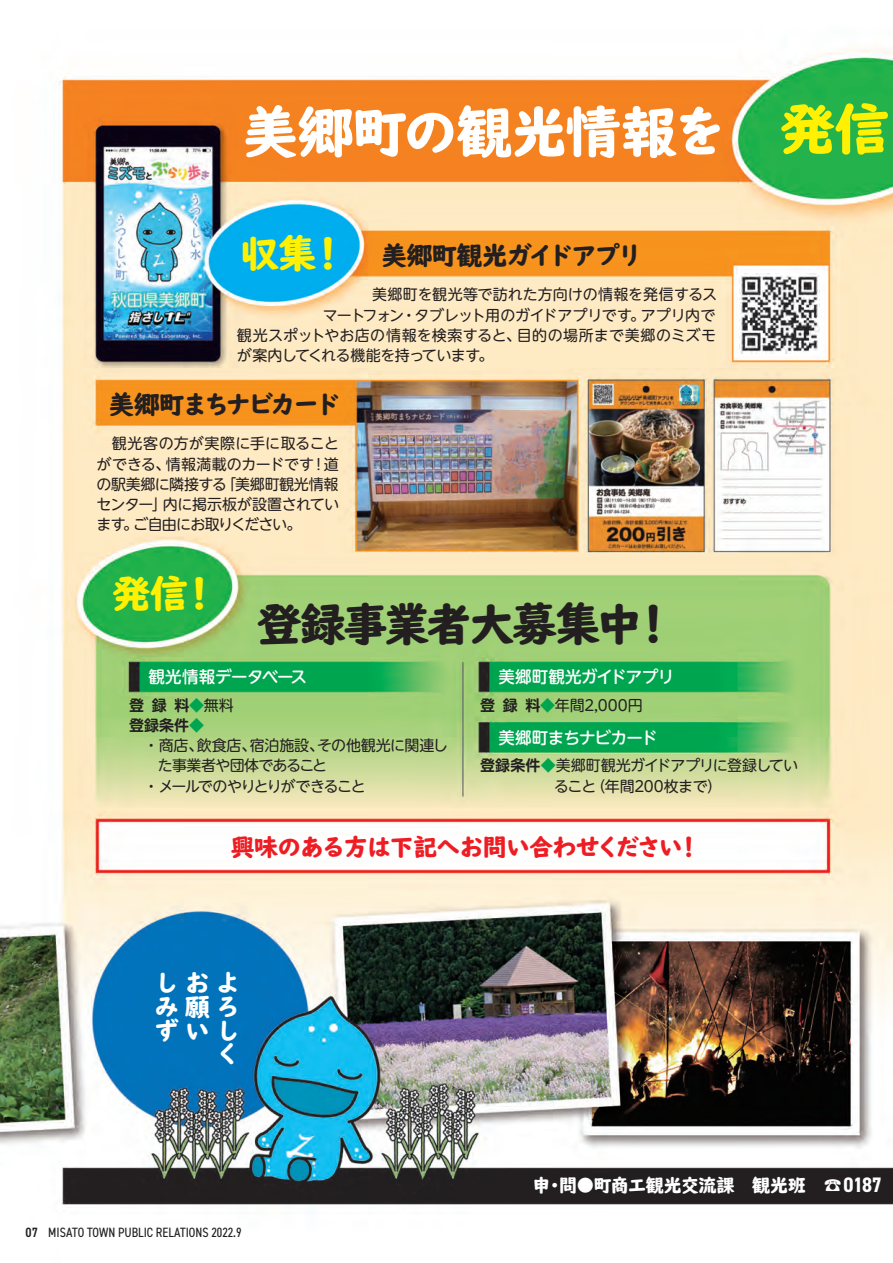
<style>
.page{position:relative;width:893px;height:1263px;background:#fff}
.page>*{position:absolute;margin:0;border:0;box-sizing:border-box;transform-origin:0 0}
.t1{font:55.35px "UD Digi Kyokasho Std Heavy 90 msp RKSJ H";letter-spacing:-.015em;color:#fff}
.t2{font:55.35px "UD Digi Kyokasho Std Heavy 90 msp RKSJ H";color:#fff101}
.t3{font:44.85px "UD Digi Kyokasho Std Heavy 90 msp RKSJ H";letter-spacing:-.06em;color:#231f20}
.t4{font:38.4px "UD Digi Kyokasho Std Heavy 90 msp RKSJ H";color:#fff101}
.t5{font:25.5px "UD Digi Kyokasho Std Heavy 90 msp RKSJ H";letter-spacing:-.055em;color:#231f20}
.t6{font:25.5px "UD Digi Kyokasho Std Heavy 90 msp RKSJ H";letter-spacing:-.115em;color:#231f20}
.t7{font:24.6px/23.9px "UD Digi Kyokasho Std Heavy 90 msp RKSJ H";color:#fff;text-align:justify}
.t8{font:24px "UD Digi Kyokasho Std Heavy 90 msp RKSJ H";letter-spacing:-.03em;color:#ee1d23}
.t9{font:700 condensed 21px "DIN2014";color:#fff}
.t10{font:18px "UD Digi Kyokasho Std Heavy 90 msp RKSJ H";letter-spacing:-.02em;color:#fff}
.t11{font:18px "PA1 Gothic Std Bold 90 msp RKSJ H";color:#fff}
.t12{font:16.5px "UD Shin M Go Pro Medium 90 msp RKSJ H";letter-spacing:-.025em;color:#fff}
.t13{font:15px/20.2px "UD Shin M Go Pro Regular 90 msp RKSJ H";letter-spacing:-.02em;color:#231f20}
.t14{font:15px/20.2px "UD Shin M Go Pro Regular 90 msp RKSJ H";letter-spacing:-.07em;color:#231f20}
.t15{font:15px/20.2px "UD Shin M Go Pro Regular 90 msp RKSJ H";letter-spacing:.005em;color:#231f20;text-align:right}
.t16{font:15px/20.2px "UD Shin M Go Pro Regular 90 msp RKSJ H";letter-spacing:.02em;color:#231f20;text-align:right}
.t17{font:15px/20.2px "UD Shin M Go Pro Regular 90 msp RKSJ H";letter-spacing:-.065em;color:#231f20}
.t18{font:15px "UD Shin M Go Pro Regular 90 msp RKSJ H";letter-spacing:.03em;color:#231f20}
.t19{font:15px/20.2px "UD Shin M Go Pro De Bold 90 msp RKSJ H";letter-spacing:.005em;color:#231f20}
.t20{font:condensed 13.5px "DIN2014";color:#231f20}
.t21{font:600 condensed 13.5px "DIN2014";color:#231f20}
.s1{font-family:"UD Shin M Go Pro Regular 90 msp RKSJ H";color:#00a54f}
.s2{font-family:"UD Shin M Go Pro Regular 90 msp RKSJ H"}
.s3{font-family:"UD Shin M Go Pro De Bold 90 msp RKSJ H"}
.s4{color:#00a54f}
</style>
<div class="page">
<img style="left:0;top:48px;width:893px;height:1157px">
<img style="left:740px;top:274px;width:80px;height:80px">
<h1 class="t1" style="left:243px;top:111px;width:486px">美郷町の観光情報を</h1>
<h3 class="t4" style="left:241px;top:239px;width:78px">収集</h3>
<h3 class="t4" style="left:309px;top:239px;width:40px">!</h3>
<h3 class="t5" style="left:381px;top:246px;width:263px">美郷町観光ガイドアプリ</h3>
<p class="t15" style="left:357px;top:287px;width:362px">　美郷町を観光等で訪れた方向けの情報を発信するスアプリ内で</p>
<p class="t13" style="left:402px;top:307px;width:245px">・タブレット用のガイドアプリです。</p>
<p class="t13" style="left:323px;top:307px;width:83px">マートフォン</p>
<p class="t18" style="left:517px;top:329px;width:201px">目的の場所まで美郷のミズモ</p>
<p class="t13" style="left:237px;top:327px;width:286px">観光スポットやお店の情報を検索すると、が案内してくれる機能を持っています。</p>
<h3 class="t6" style="left:109px;top:395px;width:232px">美郷町まちナビカード</h3>
<p class="t16" style="left:97px;top:436px;width:244px">　観光客の方が実際に手に取ること道</p>
<p class="t13" style="left:97px;top:456px;width:75px">ができる、</p>
<p class="t13" style="left:166px;top:456px;width:150px">情報満載のカードです</p>
<p class="t13" style="left:311px;top:456px;width:16px">！</p>
<p class="t13" style="left:221px;top:476px;width:119px">「美郷町観光情報</p>
<p class="t13" style="left:163px;top:476px;width:178px;text-indent:-66px">の駅美郷に隣接する<br>内に掲示板が設置されてい</p>
<p class="t17" style="left:133px;top:496px;width:170px;text-indent:-37px">センター」<br>ご自由にお取りください。</p>
<p class="t13" style="left:97px;top:517px;width:31px">ます</p>
<p class="t13" style="left:123px;top:517px;width:16px">。</p>
<h3 class="t4" style="left:112px;top:579px;width:78px">発信</h3>
<h3 class="t4" style="left:180px;top:579px;width:40px">！</h3>
<h2 class="t3" style="left:256px;top:607px;width:387px">登録事業者大募集中</h2>
<h2 class="t3" style="left:631px;top:607px;width:46px">!</h2>
<p class="t12" style="left:149px;top:670px;width:160px">観光情報データベース</p>
<p class="t12" style="left:498px;top:670px;width:177px">美郷町観光ガイドアプリ</p>
<h1 class="t2" style="left:779px;top:108px;width:112px">発信</h1>
<p class="t19" style="left:129px;top:697px;width:106px">登録料<span class="s1">◆</span><span class="s2">無料</span>登録条件<span class="s1">◆</span></p>
<p class="t13" style="left:317px;top:737px;width:132px">その他観光に関連し</p>
<p class="t14" style="left:129px;top:737px;width:238px">　・商店、<br>　　た事業者や団体であること<br>　・メールでのやりとりができること</p>
<p class="t13" style="left:197px;top:737px;width:61px">飲食店、</p>
<p class="t13" style="left:250px;top:737px;width:76px">宿泊施設、</p>
<p class="t13" style="left:480px;top:697px;width:164px"><span class="s3">登録料</span><span class="s4">◆</span>年間2,000円</p>
<p class="t12" style="left:498px;top:731px;width:161px">美郷町まちナビカード</p>
<p class="t13" style="left:591px;top:758px;width:209px;text-indent:-111px"><span class="s3">登録条件</span><span class="s4">◆</span>美郷町観光ガイドアプリに登録してい（年間200枚まで(</p>
<h3 class="t8" style="left:231px;top:837px;width:454px">興味のある方は下記へお問い合わせください</h3>
<h3 class="t8" style="left:677px;top:837px;width:25px">!</h3>
<h3 class="t7" style="left:154px;top:974px;width:84px">しおよみ願ろずいし</h3>
<h3 class="t7" style="left:216px;top:1045px;width:19px">く</h3>
<p class="t21" style="left:26px;top:1225px;width:14px">07</p>
<p class="t20" style="left:48px;top:1225px;width:195px">MISATO TOWN PUBLIC RELATIONS 2022.9</p>
<p class="t10" style="left:559px;top:1178px;width:248px">問●町商工観光交流課　観光班</p>
<p class="t10" style="left:532px;top:1178px;width:19px">申</p>
<p class="t10" style="left:546px;top:1178px;width:19px">・</p>
<h3 class="t9" style="left:844px;top:1178px;width:40px">0187</h3>
<p class="t11" style="left:824px;top:1178px;width:19px">☎</p>
</div>
